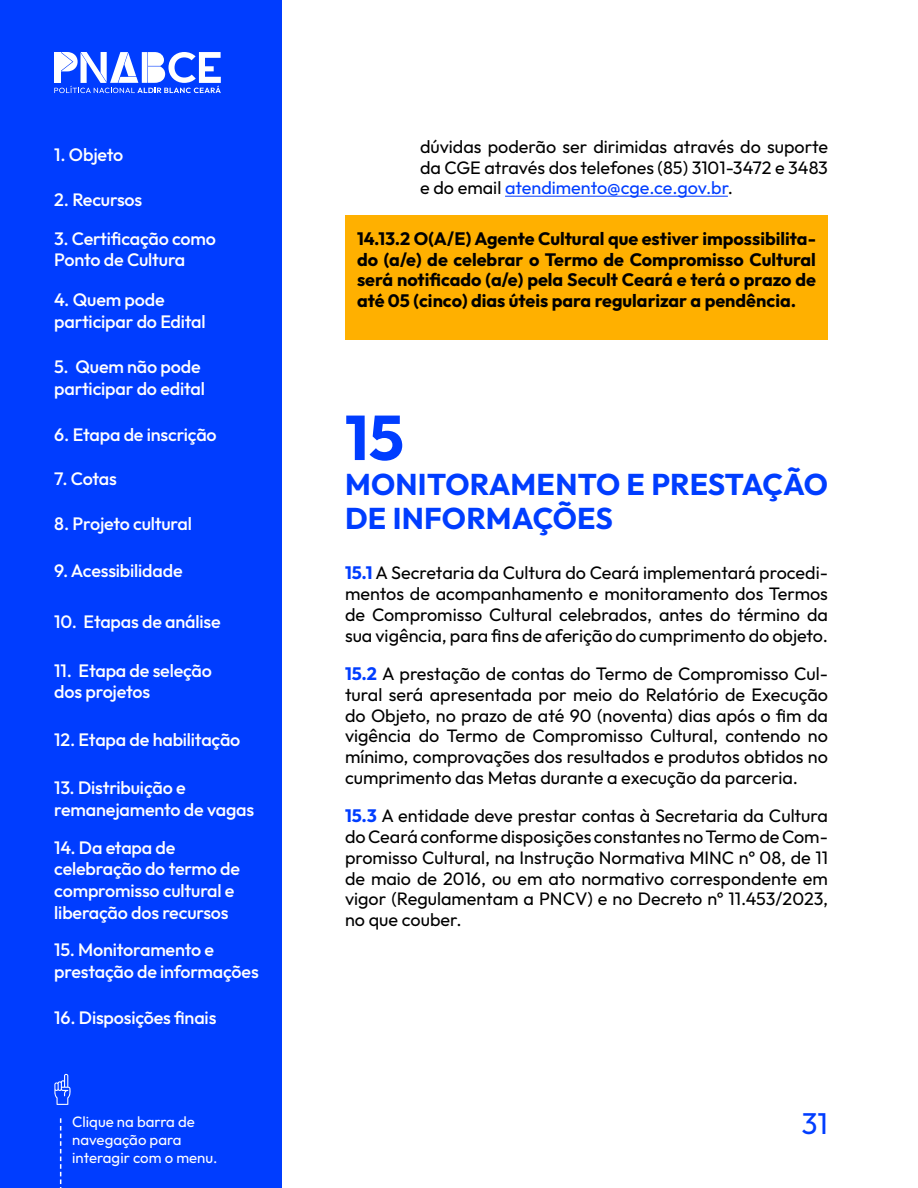
<style>
.page{position:relative;width:918px;height:1188px;background:#fff}
.page>*{position:absolute;margin:0;border:0;box-sizing:border-box;transform-origin:0 0}
.t1{font:700 63px "Outfit";color:#003dff}
.t2{font:700 30px/34.5px "Outfit";color:#003dff}
.t3{font:30px "Outfit";color:#003dff}
.t4{font:18px/20.7px "Outfit";color:#000;text-align:justify}
.t5{font:500 18px/21.6px "Outfit";letter-spacing:-.01em;color:#fff}
.t6{font:700 18px/20.7px "Outfit";color:#000;text-align:justify}
.t7{font:15px/18px "Outfit";color:#fff}
.s1{color:#003dff}
.s2{font-weight:700;color:#003dff}
</style>
<div class="page">
<hr style="left:505px;top:196px;width:223px;height:1px;background:#003dff">
<div style="left:345px;top:215px;width:483px;height:125px;background:#ffb000"></div>
<div style="left:0;top:0;width:282px;height:1188px;background:#003dff"></div>
<svg style="left:54px;top:52px;width:167px;height:41px"></svg>
<svg style="left:54px;top:1073px;width:17px;height:32px"></svg>
<svg style="left:60px;top:1118px;width:1px;height:70px"></svg>
<p class="t5" style="left:54px;top:144px;width:70px">1. Objeto</p>
<p class="t5" style="left:54px;top:188px;width:90px">2. Recursos</p>
<p class="t5" style="left:54px;top:227px;width:163px">3. Certificação como<br>Ponto de Cultura</p>
<p class="t5" style="left:54px;top:289px;width:153px">4. Quem pode participar do Edital</p>
<p class="t5" style="left:54px;top:355px;width:152px">5. Quem não pode participar do edital</p>
<p class="t5" style="left:54px;top:423px;width:164px">6. Etapa de inscrição</p>
<p class="t5" style="left:54px;top:468px;width:64px">7. Cotas</p>
<p class="t5" style="left:54px;top:512px;width:139px">8. Projeto cultural</p>
<p class="t5" style="left:54px;top:560px;width:130px">9. Acessibilidade</p>
<p class="t5" style="left:54px;top:610px;width:168px">10. Etapas de análise</p>
<p class="t5" style="left:54px;top:659px;width:159px">11. Etapa de seleção dos projetos</p>
<p class="t5" style="left:54px;top:729px;width:188px">12. Etapa de habilitação</p>
<p class="t5" style="left:54px;top:777px;width:201px">13. Distribuição e remanejamento de vagas</p>
<p class="t5" style="left:54px;top:836px;width:187px">14. Da etapa de celebração do termo de compromisso cultural e liberação dos recursos</p>
<p class="t5" style="left:54px;top:939px;width:206px">15. Monitoramento e prestação de informações</p>
<p class="t5" style="left:54px;top:1007px;width:164px">16. Disposições finais</p>
<p class="t7" style="left:72px;top:1112px;width:147px">Clique na barra de navegação para interagir com o menu.</p>
<p class="t4" style="left:420px;top:136px;width:410px">dúvidas poderão ser dirimidas através do suporte da CGE através dos telefones (85) 3101-3472 e 3483 e do email <span class="s1">atendimento@cge.ce.gov.br</span>.</p>
<p class="t6" style="left:357px;top:228px;width:461px">14.13.2 O(A/E) Agente Cultural que estiver impossibilita&shy;do (a/e) de celebrar o Termo de Compromisso Cultural será notificado (a/e) pela Secult Ceará e terá o prazo de até 05 (cinco) dias úteis para regularizar a pendência.</p>
<h1 class="t1" style="left:345px;top:398px;width:61px">15</h1>
<h2 class="t2" style="left:345px;top:466px;width:485px">MONITORAMENTO E PRESTAÇÃO<br>DE INFORMAÇÕES</h2>
<p class="t4" style="left:345px;top:562px;width:485px"><span class="s2">15.1</span> A Secretaria da Cultura do Ceará implementará procedi&shy;mentos de acompanhamento e monitoramento dos Termos de Compromisso Cultural celebrados, antes do término da sua vigência, para fins de aferição do cumprimento do objeto.</p>
<p class="t4" style="left:345px;top:663px;width:485px"><span class="s2">15.2</span> A prestação de contas do Termo de Compromisso Cul&shy;tural será apresentada por meio do Relatório de Execução do Objeto, no prazo de até 90 (noventa) dias após o fim da vigência do Termo de Compromisso Cultural, contendo no mínimo, comprovações dos resultados e produtos obtidos no cumprimento das Metas durante a execução da parceria.</p>
<p class="t4" style="left:345px;top:805px;width:485px"><span class="s2">15.3</span> A entidade deve prestar contas à Secretaria da Cultura do Ceará conforme disposições constantes no Termo de Com&shy;promisso Cultural, na Instrução Normativa MINC nº 08, de 11 de maio de 2016, ou em ato normativo correspondente em vigor (Regulamentam a PNCV) e no Decreto nº 11.453/2023, no que couber.</p>
<h2 class="t3" style="left:801px;top:1105px;width:28px">31</h2>
</div>
